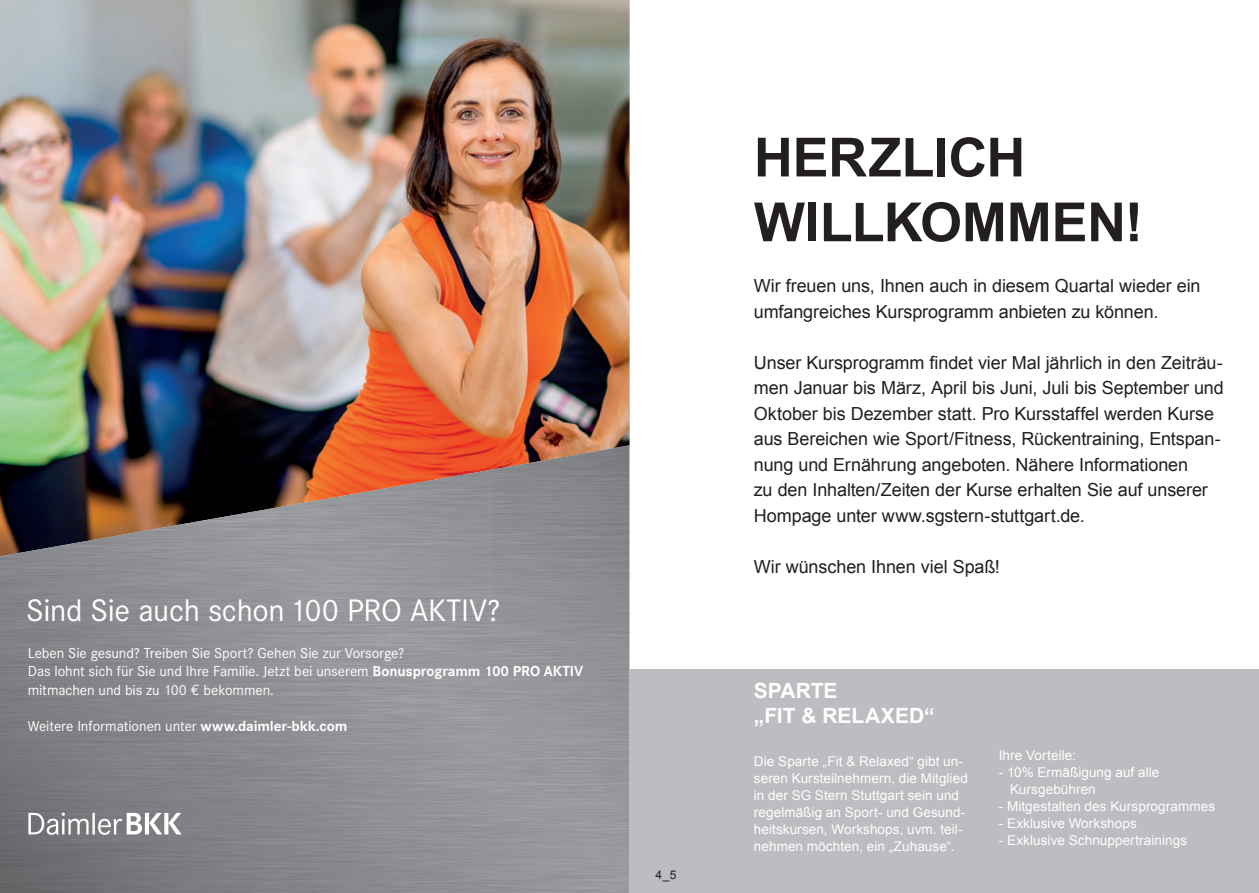
<style>
.page{position:relative;width:1259px;height:893px;background:#fff}
.page>*{position:absolute;margin:0;border:0;box-sizing:border-box;transform-origin:0 0}
.t1{font:700 54px/64.8px "Arial";letter-spacing:-.005em;color:#231f20}
.t2{font:32.25px "Corporate S";letter-spacing:-.01em;color:#fff}
.t3{font:700 21px/25.5px "Arial";color:#fff}
.t4{font:18px/25.5px "Arial";letter-spacing:-.005em;color:#231f20}
.t5{font:15px/18.3px "Corporate S";letter-spacing:-.005em;color:#fff}
.t6{font:13.5px/17px "Arial";letter-spacing:.005em;color:#fff}
.t7{font:12px "Arial";color:#231f20}
.s1{font-weight:700}
.s2{font-family:"Euro Mono"}
</style>
<div class="page">
<img style="left:0;top:0;width:629px;height:521px">
<img style="left:0;top:521px;width:489px;height:372px">
<img style="left:489px;top:445px;width:140px;height:448px">
<img style="left:196px;top:482px;width:294px;height:40px">
<img style="left:416px;top:470px;width:74px;height:13px">
<svg style="left:28px;top:813px;width:154px;height:22px"></svg>
<div style="left:629px;top:670px;width:630px;height:223px;background:#bcbdc0"></div>
<h2 class="t2" style="left:26px;top:593px;width:476px">Sind Sie auch schon 100 PRO AKTIV?</h2>
<p class="t5" style="left:28px;top:644px;width:557px">Leben Sie gesund? Treiben Sie Sport? Gehen Sie zur Vorsorge?<br>Das lohnt sich für Sie und Ihre Familie. Jetzt bei unserem <span class="s1">Bonusprogramm 100 PRO AKTIV </span>mitmachen und bis zu 100 <span class="s2">€</span> bekommen.</p>
<p class="t5" style="left:28px;top:717px;width:321px">Weitere Informationen unter <span class="s1">www.daimler-bkk.com</span></p>
<p class="t7" style="left:655px;top:866px;width:22px">4_5</p>
<h1 class="t1" style="left:754px;top:127px;width:390px">HERZLICH<br>WILLKOMMEN!</h1>
<p class="t4" style="left:754px;top:273px;width:448px">Wir freuen uns, Ihnen auch in diesem Quartal wieder ein umfangreiches Kursprogramm anbieten zu können.</p>
<p class="t4" style="left:754px;top:350px;width:471px">Unser Kursprogramm findet vier Mal jährlich in den Zeiträu&shy;men Januar bis März, April bis Juni, Juli bis September und Oktober bis Dezember statt. Pro Kursstaffel werden Kurse aus Bereichen wie Sport/Fitness, Rückentraining, Entspan&shy;nung und Ernährung angeboten. Nähere Informationen<br>zu den Inhalten/Zeiten der Kurse erhalten Sie auf unserer Hompage unter www.sgstern-stuttgart.de.</p>
<p class="t4" style="left:754px;top:554px;width:247px">Wir wünschen Ihnen viel Spaß!</p>
<p class="t3" style="left:754px;top:678px;width:182px">SPARTE<br>„FIT &amp; RELAXED“</p>
<p class="t6" style="left:754px;top:753px;width:215px">Die Sparte „Fit &amp; Relaxed“ gibt un&shy;seren Kursteilnehmern, die Mitglied in der SG Stern Stuttgart sein und regelmäßig an Sport- und Gesund&shy;heitskursen, Workshops, uvm. teil&shy;nehmen möchten, ein „Zuhause“.</p>
<p class="t6" style="left:998px;top:747px;width:79px">Ihre Vorteile:</p>
<p class="t6" style="left:1010px;top:764px;width:151px;text-indent:-11px">- 10% Ermäßigung auf alle<br>Kursgebühren</p>
<p class="t6" style="left:998px;top:798px;width:218px">- Mitgestalten des Kursprogrammes</p>
<p class="t6" style="left:998px;top:815px;width:139px">- Exklusive Workshops</p>
<p class="t6" style="left:998px;top:832px;width:190px">- Exklusive Schnuppertrainings</p>
</div>
